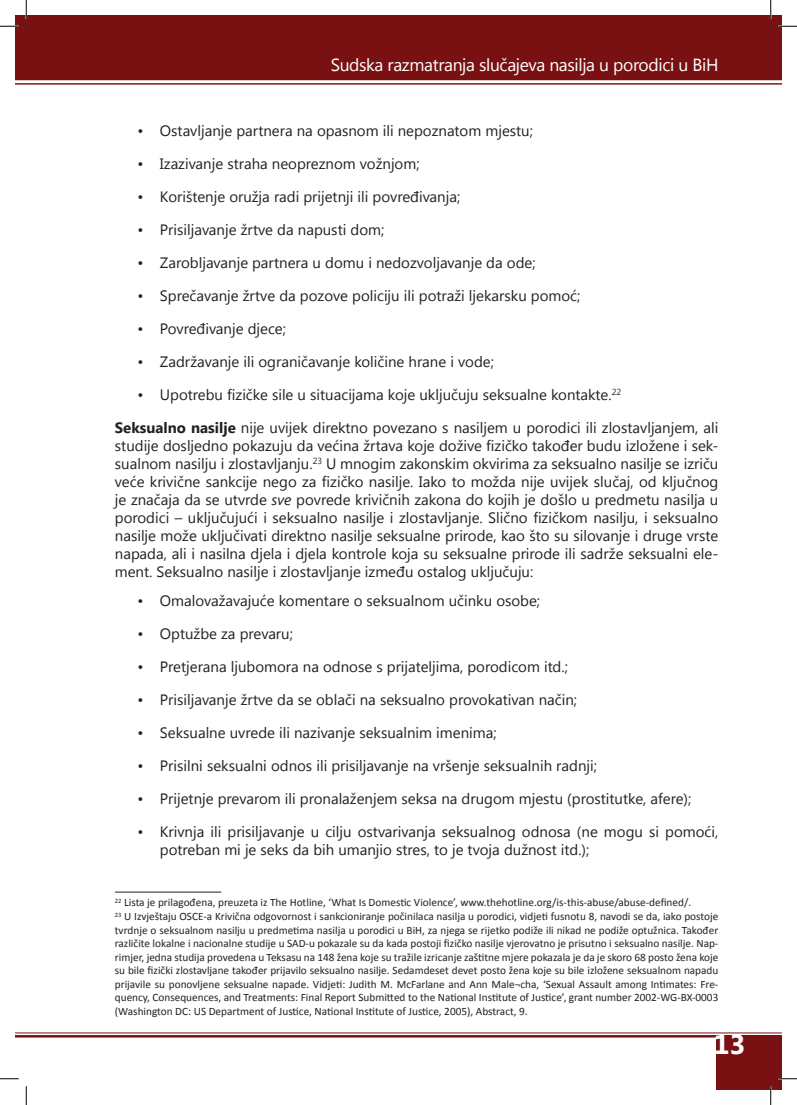
<style>
.page{position:relative;width:797px;height:1105px;background:#fff}
.page>*{position:absolute;margin:0;border:0;box-sizing:border-box;transform-origin:0 0}
.t1{font:700 27.5px "Segoe UI";color:#fff}
.t2{font:17.5px "Segoe UI";letter-spacing:-.02em;color:#fff}
.Body_text{font:15px/18px "Segoe UI";color:#231f20;text-align:justify}
.Footnote_text{font:11.25px/13.5px "Calibri";color:#231f20;text-align:justify}
.s1{font-weight:700}
.s2{font-style:italic}
</style>
<div class="page">
<div style="left:16px;top:16px;width:765px;height:61px;background:#791113"></div>
<hr style="left:16px;top:76px;width:765px;height:4px;background:#791113">
<hr style="left:16px;top:83px;width:765px;height:2px;background:#791113">
<hr style="left:16px;top:1032px;width:765px;height:1px;background:#791113">
<hr style="left:16px;top:1035px;width:765px;height:2px;background:#791113">
<div style="left:716px;top:1035px;width:65px;height:54px;background:#791113"></div>
<hr style="left:115px;top:892px;width:106px;height:1px;background:#231f20">
<svg style="left:0;top:25px;width:19px;height:2px"></svg>
<svg style="left:778px;top:25px;width:19px;height:2px"></svg>
<svg style="left:0;top:1078px;width:19px;height:1px"></svg>
<svg style="left:778px;top:1078px;width:19px;height:1px"></svg>
<svg style="left:25px;top:0;width:2px;height:19px"></svg>
<svg style="left:25px;top:1086px;width:2px;height:19px"></svg>
<svg style="left:770px;top:0;width:1px;height:19px"></svg>
<svg style="left:770px;top:1086px;width:1px;height:19px"></svg>
<p class="t2" style="left:331px;top:53px;width:389px">Sudska razmatranja slučajeva nasilja u porodici u BiH</p>
<p class="Body_text" style="left:137px;top:121px;width:397px">• Ostavljanje partnera na opasnom ili nepoznatom mjestu;</p>
<p class="Body_text" style="left:137px;top:154px;width:284px">• Izazivanje straha neopreznom vožnjom;</p>
<p class="Body_text" style="left:137px;top:187px;width:324px">• Korištenje oružja radi prijetnji ili povređivanja;</p>
<p class="Body_text" style="left:137px;top:220px;width:248px">• Prisiljavanje žrtve da napusti dom;</p>
<p class="Body_text" style="left:137px;top:253px;width:400px">• Zarobljavanje partnera u domu i nedozvoljavanje da ode;</p>
<p class="Body_text" style="left:137px;top:286px;width:444px">• Sprečavanje žrtve da pozove policiju ili potraži ljekarsku pomoć;</p>
<p class="Body_text" style="left:137px;top:319px;width:150px">• Povređivanje djece;</p>
<p class="Body_text" style="left:137px;top:352px;width:358px">• Zadržavanje ili ograničavanje količine hrane i vode;</p>
<p class="Body_text" style="left:137px;top:385px;width:485px">• Upotrebu fizičke sile u situacijama koje uključuju seksualne kontakte.<sup>22</sup></p>
<p class="Body_text" style="left:115px;top:418px;width:605px"><span class="s1">Seksualno nasilje</span> nije uvijek direktno povezano s nasiljem u porodici ili zlostavljanjem, ali studije dosljedno pokazuju da većina žrtava koje dožive fizičko također budu izložene i sek&shy;sualnom nasilju i zlostavljanju.<sup>23</sup> U mnogim zakonskim okvirima za seksualno nasilje se izriču veće krivične sankcije nego za fizičko nasilje. Iako to možda nije uvijek slučaj, od ključnog je značaja da se utvrde <span class="s2">sve</span> povrede krivičnih zakona do kojih je došlo u predmetu nasilja u porodici – uključujući i seksualno nasilje i zlostavljanje. Slično fizičkom nasilju, i seksualno nasilje može uključivati direktno nasilje seksualne prirode, kao što su silovanje i druge vrste napada, ali i nasilna djela i djela kontrole koja su seksualne prirode ili sadrže seksualni ele&shy;ment. Seksualno nasilje i zlostavljanje između ostalog uključuju:</p>
<p class="Body_text" style="left:137px;top:591px;width:404px">• Omalovažavajuće komentare o seksualnom učinku osobe;</p>
<p class="Body_text" style="left:137px;top:624px;width:157px">• Optužbe za prevaru;</p>
<p class="Body_text" style="left:137px;top:657px;width:432px">• Pretjerana ljubomora na odnose s prijateljima, porodicom itd.;</p>
<p class="Body_text" style="left:137px;top:690px;width:441px">• Prisiljavanje žrtve da se oblači na seksualno provokativan način;</p>
<p class="Body_text" style="left:137px;top:723px;width:361px">• Seksualne uvrede ili nazivanje seksualnim imenima;</p>
<p class="Body_text" style="left:137px;top:756px;width:461px">• Prisilni seksualni odnos ili prisiljavanje na vršenje seksualnih radnji;</p>
<p class="Body_text" style="left:137px;top:789px;width:555px">• Prijetnje prevarom ili pronalaženjem seksa na drugom mjestu (prostitutke, afere);</p>
<p class="Body_text" style="left:160px;top:822px;width:560px;text-indent:-22px">• Krivnja ili prisiljavanje u cilju ostvarivanja seksualnog odnosa (ne mogu si pomoći, potreban mi je seks da bih umanjio stres, to je tvoja dužnost itd.);</p>
<p class="Footnote_text" style="left:115px;top:895px;width:578px"><sup>22</sup> Lista je prilagođena, preuzeta iz The Hotline, ‘What Is Domestic Violence’, www.thehotline.org/is-this-abuse/abuse-defined/.</p>
<p class="Footnote_text" style="left:115px;top:909px;width:605px"><sup>23</sup> U Izvještaju OSCE-a Krivična odgovornost i sankcioniranje počinilaca nasilja u porodici, vidjeti fusnotu 8, navodi se da, iako postoje tvrdnje o seksualnom nasilju u predmetima nasilja u porodici u BiH, za njega se rijetko podiže ili nikad ne podiže optužnica. Također različite lokalne i nacionalne studije u SAD-u pokazale su da kada postoji fizičko nasilje vjerovatno je prisutno i seksualno nasilje. Nap&shy;rimjer, jedna studija provedena u Teksasu na 148 žena koje su tražile izricanje zaštitne mjere pokazala je da je skoro 68 posto žena koje su bile fizički zlostavljane također prijavilo seksualno nasilje. Sedamdeset devet posto žena koje su bile izložene seksualnom napadu prijavile su ponovljene seksualne napade. Vidjeti: Judith M. McFarlane and Ann Male¬cha, ‘Sexual Assault among Intimates: Fre&shy;quency, Consequences, and Treatments: Final Report Submitted to the National Institute of Justice’, grant number 2002-WG-BX-0003 (Washington DC: US Department of Justice, National Institute of Justice, 2005), Abstract, 9.</p>
<p class="t1" style="left:713px;top:1025px;width:33px">13</p>
</div>
